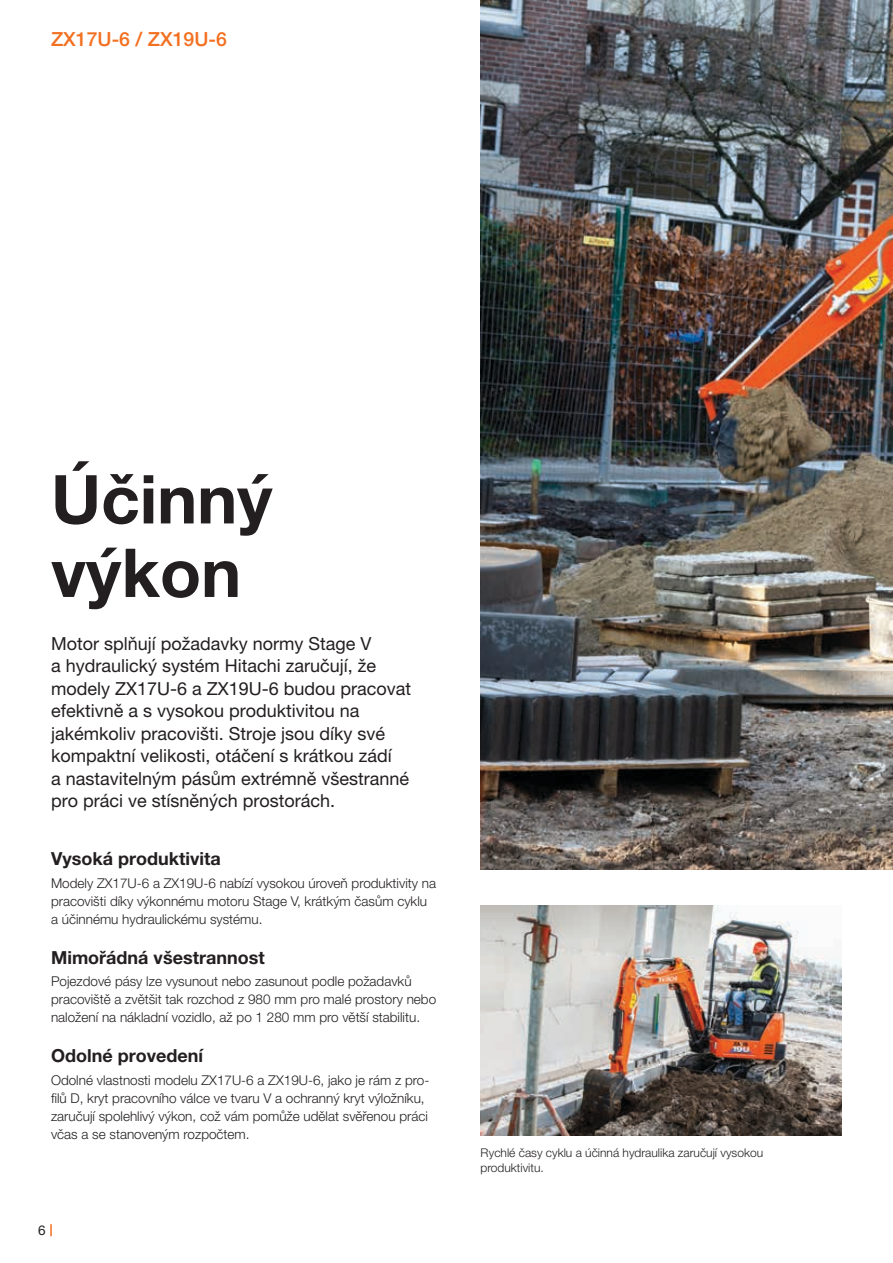
<style>
.page{position:relative;width:893px;height:1263px;background:#fff}
.page>*{position:absolute;margin:0;border:0;box-sizing:border-box;transform-origin:0 0}
.t1{font:700 67.5px/73.5px "Helvetica Neue LT Pro";color:#231f20}
.t2{font:500 19.5px "Helvetica Neue LT Pro";color:#f37021}
.t3{font:18px/22.5px "Helvetica Neue LT Pro";color:#231f20}
.t4{font:700 18px "Helvetica Neue LT Pro";color:#231f20}
.t5{font:300 13.5px/18px "Helvetica Neue LT Pro";color:#231f20}
.t6{font:13.5px "Helvetica Neue LT Pro";color:#231f20}
.t7{font:300 12px/15px "Helvetica Neue LT Pro";color:#231f20}
</style>
<div class="page">
<svg style="left:50px;top:1224px;width:2px;height:12px"></svg>
<img style="left:480px;top:0;width:413px;height:870px">
<img style="left:480px;top:906px;width:362px;height:229px">
<h2 class="t2" style="left:51px;top:27px;width:177px">ZX17U-6 / ZX19U-6</h2>
<h1 class="t1" style="left:51px;top:461px;width:223px">Účinný výkon</h1>
<p class="t3" style="left:51px;top:632px;width:362px">Motor splňují požadavky normy Stage V<br>a hydraulický systém Hitachi zaručují, že modely ZX17U-6 a ZX19U-6 budou pracovat efektivně a s vysokou produktivitou na jakémkoliv pracovišti. Stroje jsou díky své kompaktní velikosti, otáčení s krátkou zádí<br>a nastavitelným pásům extrémně všestranné pro práci ve stísněných prostorách.</p>
<h3 class="t4" style="left:51px;top:848px;width:171px">Vysoká produktivita</h3>
<p class="t5" style="left:51px;top:873px;width:387px">Modely ZX17U-6 a ZX19U-6 nabízí vysokou úroveň produktivity na pracovišti díky výkonnému motoru Stage V, krátkým časům cyklu a účinnému hydraulickému systému.</p>
<h3 class="t4" style="left:51px;top:946px;width:215px">Mimořádná všestrannost</h3>
<p class="t5" style="left:51px;top:972px;width:387px">Pojezdové pásy lze vysunout nebo zasunout podle požadavků pracoviště a zvětšit tak rozchod z 980 mm pro malé prostory nebo naložení na nákladní vozidlo, až po 1 280 mm pro větší stabilitu.</p>
<h3 class="t4" style="left:51px;top:1045px;width:153px">Odolné provedení</h3>
<p class="t5" style="left:51px;top:1070px;width:380px">Odolné vlastnosti modelu ZX17U-6 a ZX19U-6, jako je rám z pro‑ filů D, kryt pracovního válce ve tvaru V a ochranný kryt výložníku, zaručují spolehlivý výkon, což vám pomůže udělat svěřenou práci včas a se stanoveným rozpočtem.</p>
<p class="t6" style="left:38px;top:1222px;width:9px">6</p>
<p class="t7" style="left:480px;top:1145px;width:284px">Rychlé časy cyklu a účinná hydraulika zaručují vysokou produktivitu.</p>
</div>
